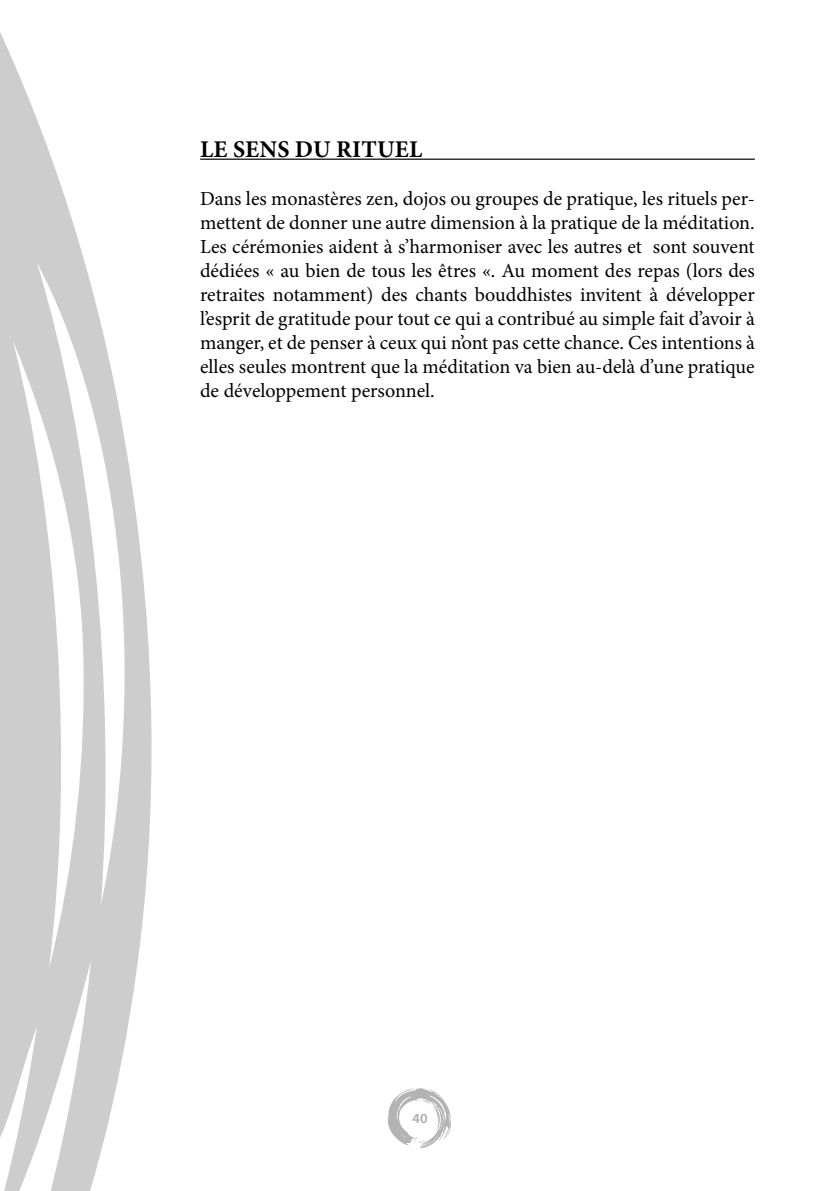
<style>
.page{position:relative;width:840px;height:1191px;background:#fff}
.page>*{position:absolute;margin:0;border:0;box-sizing:border-box;transform-origin:0 0}
.t1{font:700 24px "Minion Pro";letter-spacing:.005em;color:#000}
.t2{font:20px/24px "Minion Pro";color:#000;text-align:justify}
.t3{font:600 14px "Myriad Pro";color:#87888a}
</style>
<div class="page">
<svg style="left:0;top:32px;width:152px;height:1159px;fill:#cdcdcd"></svg>
<svg style="left:388px;top:1088px;width:63px;height:60px"></svg>
<hr style="left:200px;top:159px;width:554px;height:1px;background:#000">
<p class="t1" style="left:200px;top:132px;width:209px">LE SENS DU RITUEL</p>
<p class="t2" style="left:200px;top:186px;width:556px">Dans les monastères zen, dojos ou groupes de pratique, les rituels per&shy;mettent de donner une autre dimension à la pratique de la méditation.<br>Les cérémonies aident à s’harmoniser avec les autres et sont souvent dédiées « au bien de tous les êtres «. Au moment des repas (lors des retraites notamment) des chants bouddhistes invitent à développer l’esprit de gratitude pour tout ce qui a contribué au simple fait d’avoir à manger, et de penser à ceux qui n’ont pas cette chance. Ces intentions à elles seules montrent que la méditation va bien au-delà d’une pratique de développement personnel.</p>
<p class="t3" style="left:412px;top:1109px;width:17px">40</p>
</div>
